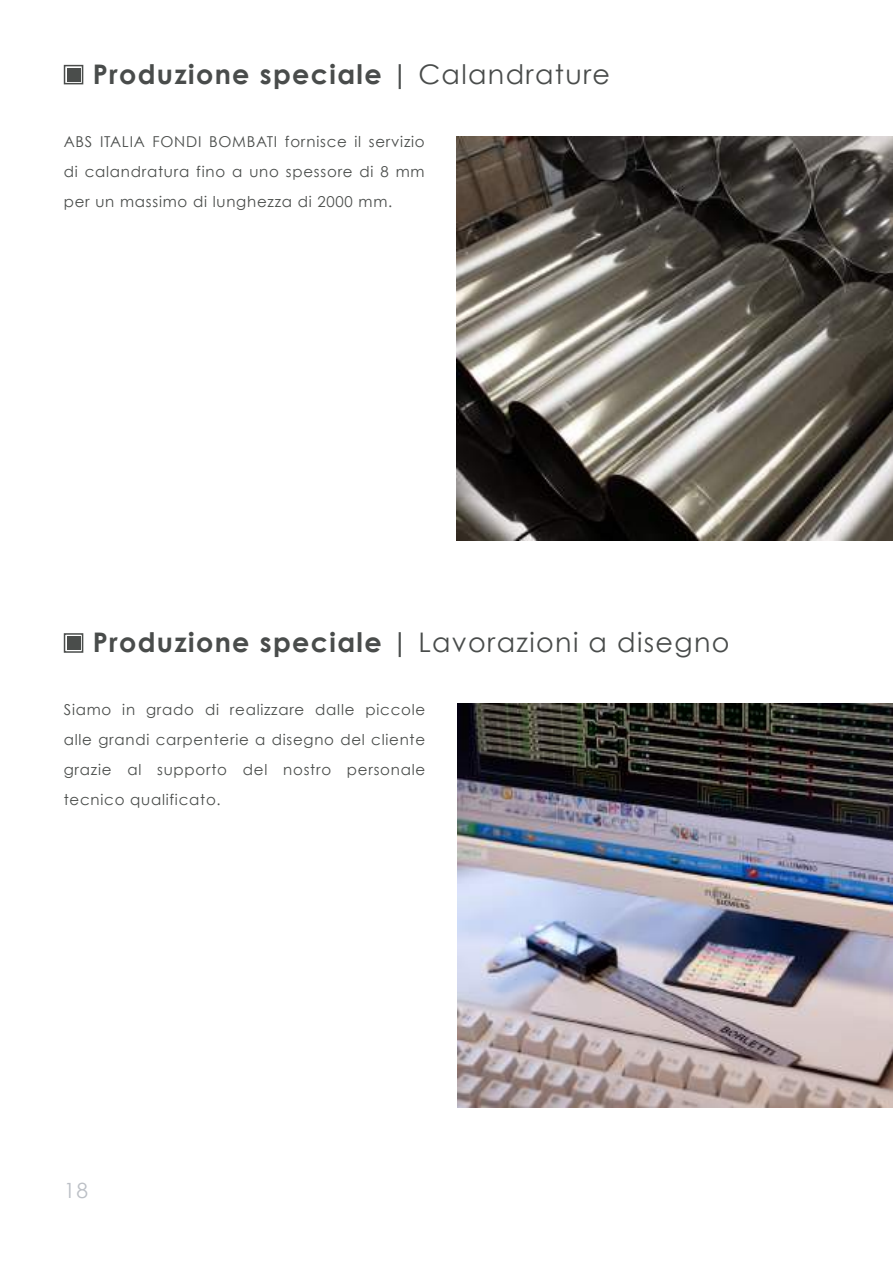
<style>
.page{position:relative;width:893px;height:1263px;background:#fff}
.page>*{position:absolute;margin:0;border:0;box-sizing:border-box;transform-origin:0 0}
.t1{font:700 27px "Century Gothic";letter-spacing:.05em;color:#494c4b}
.t2{font:21px "Century Gothic";color:#bcc0c6}
.t3{font:15px/30px "Century Gothic";letter-spacing:.05em;color:#4a4d4b;text-align:justify}
.s1{font-weight:400}
</style>
<div class="page">
<div style="left:67px;top:68px;width:13px;height:13px;background:#4a4d4b"></div>
<div style="left:64px;top:65px;width:19px;height:19px;border:2px solid #4a4d4b"></div>
<img style="left:457px;top:136px;width:436px;height:404px">
<img style="left:457px;top:704px;width:436px;height:404px">
<div style="left:67px;top:636px;width:13px;height:14px;background:#4a4d4b"></div>
<div style="left:64px;top:633px;width:19px;height:20px;border:2px solid #4a4d4b"></div>
<h1 class="t1" style="left:93px;top:57px;width:519px">Produzione speciale | <span class="s1">Calandrature</span></h1>
<p class="t3" style="left:64px;top:126px;width:362px">ABS ITALIA FONDI BOMBATI fornisce il servizio di calandratura fino a uno spessore di 8 mm per un massimo di lunghezza di 2000 mm.</p>
<h1 class="t1" style="left:93px;top:625px;width:638px">Produzione speciale | <span class="s1">Lavorazioni a disegno</span></h1>
<p class="t3" style="left:64px;top:694px;width:363px">Siamo in grado di realizzare dalle piccole alle grandi carpenterie a disegno del cliente grazie al supporto del nostro personale tecnico qualificato.</p>
<h2 class="t2" style="left:64px;top:1177px;width:26px">18</h2>
</div>
